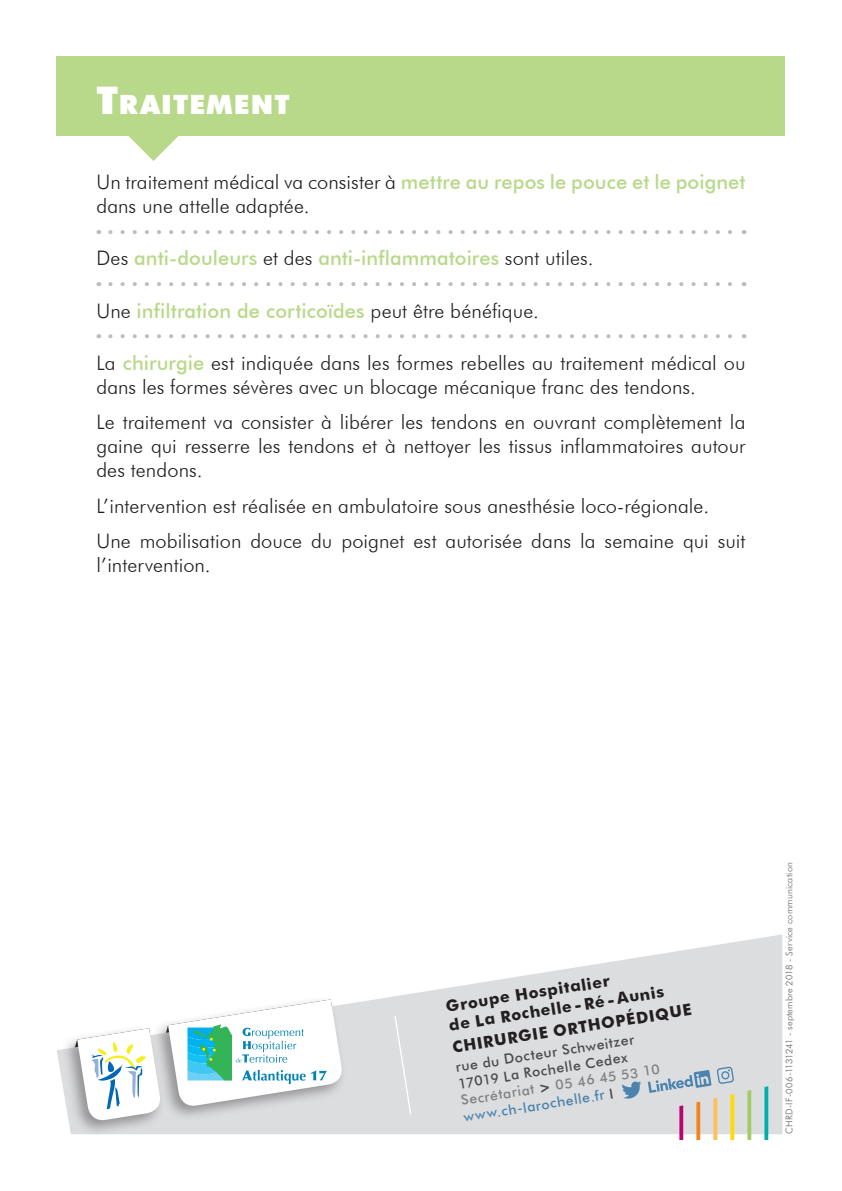
<style>
.page{position:relative;width:842px;height:1191px;background:#fff}
.page>*{position:absolute;margin:0;border:0;box-sizing:border-box;transform-origin:0 0}
.t1{font:900 26.6px "Futura BT";letter-spacing:.05em;color:#fff}
.t2{font:300 20px/24px "Futura BT";letter-spacing:.005em;color:#231f20}
.t3{font:500 20px "Futura BT";letter-spacing:.005em;color:#b8d989}
.t4{font:700 16px/19.2px "Futura BT";color:#231f20}
.t5{font:500 14px/16.8px "Futura BT";color:#4b4c4d}
.t6{font:300 9.4px "Futura BT";letter-spacing:.02em;color:#636366}
.s1{font-size:38px}
.s2{font-weight:500;color:#b8d989}
.s3{font-weight:300;color:#231f20}
.s4{color:#808285}
.s5{font-weight:700}
.s6{color:#4c84b0}
</style>
<div class="page">
<div style="left:57px;top:57px;width:728px;height:79px;background:#b8d989"></div>
<svg style="left:128px;top:136px;width:51px;height:25px"></svg>
<svg style="left:57px;top:934px;width:725px;height:200px;fill:#dcdddf"></svg>
<div style="left:61px;top:1023px;width:103px;height:112px;background:#231f20;opacity:.4"></div>
<div style="left:151px;top:994px;width:195px;height:126px;background:#231f20;opacity:.4"></div>
<svg style="left:65px;top:999px;width:279px;height:123px"></svg>
<svg style="left:394px;top:1015px;width:18px;height:100px;background:#dedfe1"></svg>
<svg style="left:110px;top:230px;width:622px;height:4px"></svg>
<svg style="left:110px;top:282px;width:622px;height:4px"></svg>
<svg style="left:110px;top:334px;width:622px;height:4px"></svg>
<svg style="left:648px;top:1066px;width:129px;height:74px;background:#d1d3cf"></svg>
<svg style="left:622px;top:1081px;width:19px;height:17px"></svg>
<h1 class="t1" style="left:96px;top:88px;width:195px"><span class="s1">T</span>RAITEMENT</h1>
<p class="t2" style="left:96px;top:170px;width:651px">Un traitement médical va consister à <span class="s2">mettre au repos le pouce et le poignet </span>dans une attelle adaptée.</p>
<p class="t3" style="left:96px;top:246px;width:499px"><span class="s3">Des</span> anti-douleurs <span class="s3">et des</span> anti-inflammatoires <span class="s3">sont utiles.</span></p>
<p class="t3" style="left:96px;top:298px;width:444px"><span class="s3">Une</span> infiltration de corticoïdes <span class="s3">peut être bénéfique.</span></p>
<p class="t2" style="left:96px;top:351px;width:651px">La <span class="s2">chirurgie</span> est indiquée dans les formes rebelles au traitement médical ou dans les formes sévères avec un blocage mécanique franc des tendons.</p>
<p class="t2" style="left:96px;top:410px;width:651px;text-align:justify">Le traitement va consister à libérer les tendons en ouvrant complètement la gaine qui resserre les tendons et à nettoyer les tissus inflammatoires autour des tendons.</p>
<p class="t2" style="left:96px;top:488px;width:651px;line-height:35.4px">L’intervention est réalisée en ambulatoire sous anesthésie loco-régionale.<br>Une mobilisation douce du poignet est autorisée dans la semaine qui suit</p>
<p class="t2" style="left:96px;top:553px;width:116px">l’intervention.</p>
<p class="t4" style="left:444px;top:996px;width:219px;rotate:-9deg">Groupe Hospitalier<br>de La Rochelle - Ré - Aunis</p>
<p class="t4" style="left:451px;top:1037px;width:244px;rotate:-9deg">Chir urg ie or thopÉdique</p>
<p class="t5" style="left:454px;top:1058px;width:203px;rotate:-9deg">rue du Docteur Schweitzer<br>17019 La Rochelle Cedex<br><span class="s4">Secrétariat</span> <span class="s5">&gt;</span> <span class="s4">05 46 45 53 10 </span><span class="s6">www.ch-larochelle.fr</span> I</p>
<p class="t6" style="left:783px;top:1134px;width:273px;rotate:-90deg">CHRD-IF-006-1131241 - septembre 2018 - Service communication</p>
</div>
